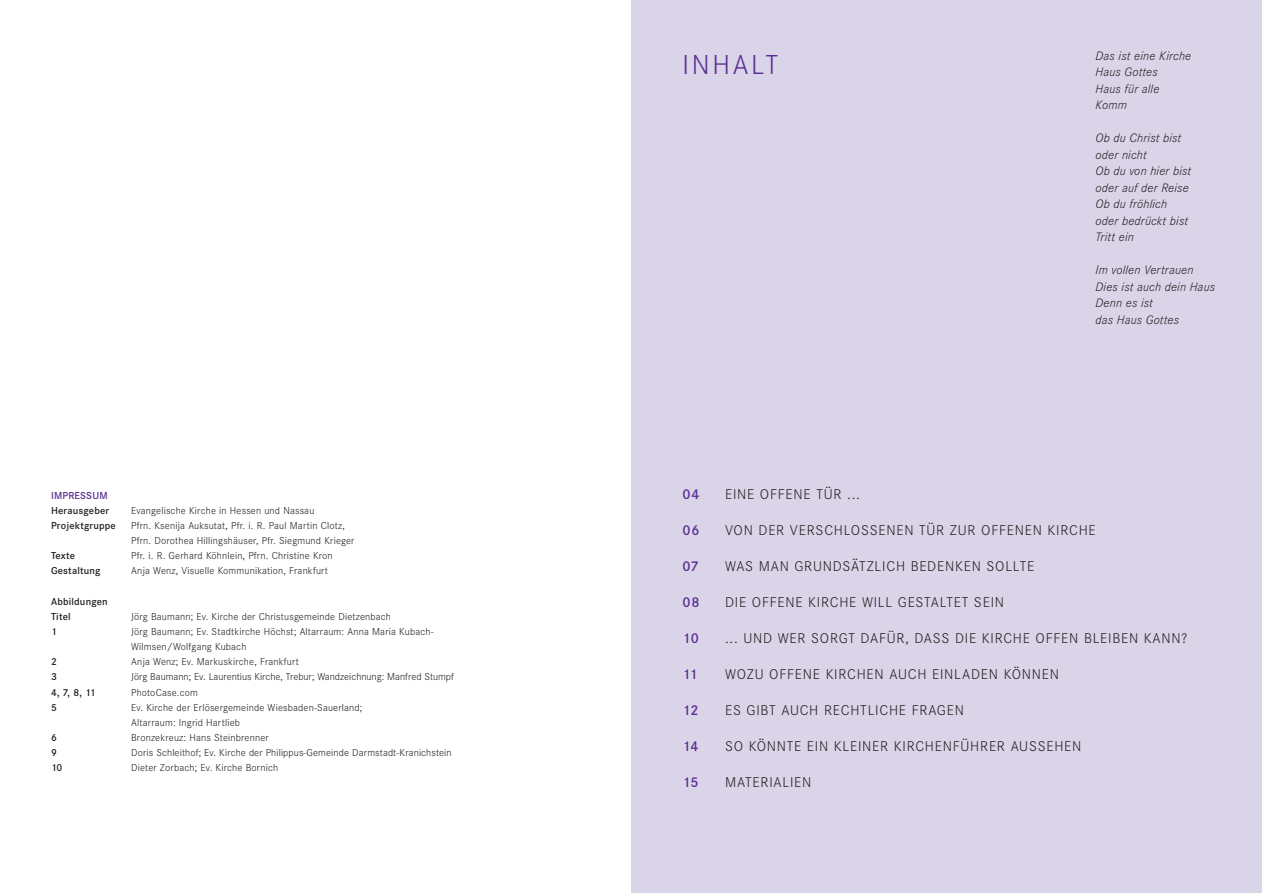
<style>
.page{position:relative;width:1263px;height:893px;background:#fff}
.page>*{position:absolute;margin:0;border:0;box-sizing:border-box;transform-origin:0 0}
.t1{font:300 28.5px "Corporate S";letter-spacing:.095em;color:#5b2e91}
.t2{font:300 14.7px "Corporate S";letter-spacing:.05em;color:#231f20}
.t3{font:600 14.7px "Corporate S";letter-spacing:.01em;color:#5b2e91}
.t4{font:italic 300 12.75px/16.5px "Corporate S";letter-spacing:.015em;color:#231f20}
.t5{font:300 10.5px/15.1px "Corporate S";letter-spacing:.015em;color:#231f20}
.t6{font:600 10.5px/15.1px "Corporate S";letter-spacing:.015em;color:#231f20}
.t7{font:600 10.5px "Corporate S";letter-spacing:.015em;color:#5b2e91}
</style>
<div class="page">
<div style="left:631px;top:0;width:631px;height:893px;background:#dad4e9"></div>
<p class="t7" style="left:51px;top:491px;width:58px">IMPRESSUM</p>
<p class="t6" style="left:51px;top:503px;width:60px">Herausgeber</p>
<p class="t5" style="left:131px;top:503px;width:185px">Evangelische Kirche in Hessen und Nassau</p>
<p class="t6" style="left:51px;top:519px;width:66px">Projektgruppe</p>
<p class="t5" style="left:131px;top:519px;width:225px">Pfrn. Ksenija Auksutat, Pfr. i. R. Paul Martin Clotz,<br>Pfrn. Dorothea Hillingshäuser, Pfr. Siegmund Krieger</p>
<p class="t6" style="left:51px;top:549px;width:25px">Texte</p>
<p class="t5" style="left:131px;top:549px;width:203px">Pfr. i. R. Gerhard Köhnlein, Pfrn. Christine Kron</p>
<p class="t6" style="left:51px;top:564px;width:51px">Gestaltung</p>
<p class="t5" style="left:131px;top:564px;width:198px">Anja Wenz, Visuelle Kommunikation, Frankfurt</p>
<p class="t6" style="left:51px;top:594px;width:58px">Abbildungen<br>Titel</p>
<p class="t5" style="left:131px;top:610px;width:261px">Jörg Baumann; Ev. Kirche der Christusgemeinde Dietzenbach</p>
<p class="t6" style="left:51px;top:625px;width:7px">1</p>
<p class="t5" style="left:131px;top:625px;width:304px">Jörg Baumann; Ev. Stadtkirche Höchst; Altarraum: Anna Maria Kubach-<br>Wilmsen/Wolfgang Kubach</p>
<p class="t6" style="left:51px;top:655px;width:7px">2</p>
<p class="t5" style="left:131px;top:655px;width:169px">Anja Wenz; Ev. Markuskirche, Frankfurt</p>
<p class="t6" style="left:51px;top:670px;width:7px">3</p>
<p class="t5" style="left:131px;top:670px;width:324px">Jörg Baumann; Ev. Laurentius Kirche, Trebur; Wandzeichnung: Manfred Stumpf</p>
<p class="t6" style="left:51px;top:685px;width:46px">4, 7, 8, 11</p>
<p class="t5" style="left:131px;top:685px;width:68px">PhotoCase.com</p>
<p class="t6" style="left:51px;top:700px;width:7px">5</p>
<p class="t5" style="left:131px;top:700px;width:233px">Ev. Kirche der Erlösergemeinde Wiesbaden-Sauerland;<br>Altarraum: Ingrid Hartlieb</p>
<p class="t6" style="left:51px;top:731px;width:7px">6</p>
<p class="t5" style="left:131px;top:731px;width:139px">Bronzekreuz: Hans Steinbrenner</p>
<p class="t6" style="left:51px;top:746px;width:7px">9</p>
<p class="t5" style="left:131px;top:746px;width:322px">Doris Schleithof; Ev. Kirche der Philippus-Gemeinde Darmstadt-Kranichstein</p>
<p class="t6" style="left:51px;top:761px;width:13px">10</p>
<p class="t5" style="left:131px;top:761px;width:149px">Dieter Zorbach; Ev. Kirche Bornich</p>
<h1 class="t1" style="left:682px;top:54px;width:97px">INHALT</h1>
<p class="t4" style="left:1095px;top:49px;width:97px">Das ist eine Kirche<br>Haus Gottes<br>Haus für alle<br>Komm</p>
<p class="t4" style="left:1095px;top:131px;width:97px">Ob du Christ bist oder nicht<br>Ob du von hier bist oder auf der Reise<br>Ob du fröhlich oder bedrückt bist<br>Tritt ein</p>
<p class="t4" style="left:1095px;top:263px;width:121px">Im vollen Vertrauen<br>Dies ist auch dein Haus<br>Denn es ist<br>das Haus Gottes</p>
<h2 class="t3" style="left:682px;top:488px;width:19px">04</h2>
<h2 class="t2" style="left:725px;top:488px;width:136px">EINE OFFENE TÜR ...</h2>
<h2 class="t3" style="left:682px;top:524px;width:19px">06</h2>
<h2 class="t2" style="left:725px;top:524px;width:372px">VON DER VERSCHLOSSENEN TÜR ZUR OFFENEN KIRCHE</h2>
<h2 class="t3" style="left:682px;top:560px;width:18px">07</h2>
<h2 class="t2" style="left:725px;top:560px;width:311px">WAS MAN GRUNDSÄTZLICH BEDENKEN SOLLTE</h2>
<h2 class="t3" style="left:682px;top:596px;width:19px">08</h2>
<h2 class="t2" style="left:725px;top:596px;width:280px">DIE OFFENE KIRCHE WILL GESTALTET SEIN</h2>
<h2 class="t3" style="left:682px;top:632px;width:18px">10</h2>
<h2 class="t2" style="left:725px;top:632px;width:464px">... UND WER SORGT DAFÜR, DASS DIE KIRCHE OFFEN BLEIBEN KANN?</h2>
<h2 class="t3" style="left:682px;top:668px;width:17px">11</h2>
<h2 class="t2" style="left:725px;top:668px;width:335px">WOZU OFFENE KIRCHEN AUCH EINLADEN KÖNNEN</h2>
<h2 class="t3" style="left:682px;top:704px;width:18px">12</h2>
<h2 class="t2" style="left:725px;top:704px;width:240px">ES GIBT AUCH RECHTLICHE FRAGEN</h2>
<h2 class="t3" style="left:682px;top:740px;width:18px">14</h2>
<h2 class="t2" style="left:725px;top:740px;width:358px">SO KÖNNTE EIN KLEINER KIRCHENFÜHRER AUSSEHEN</h2>
<h2 class="t3" style="left:682px;top:776px;width:18px">15</h2>
<h2 class="t2" style="left:725px;top:776px;width:88px">MATERIALIEN</h2>
</div>
